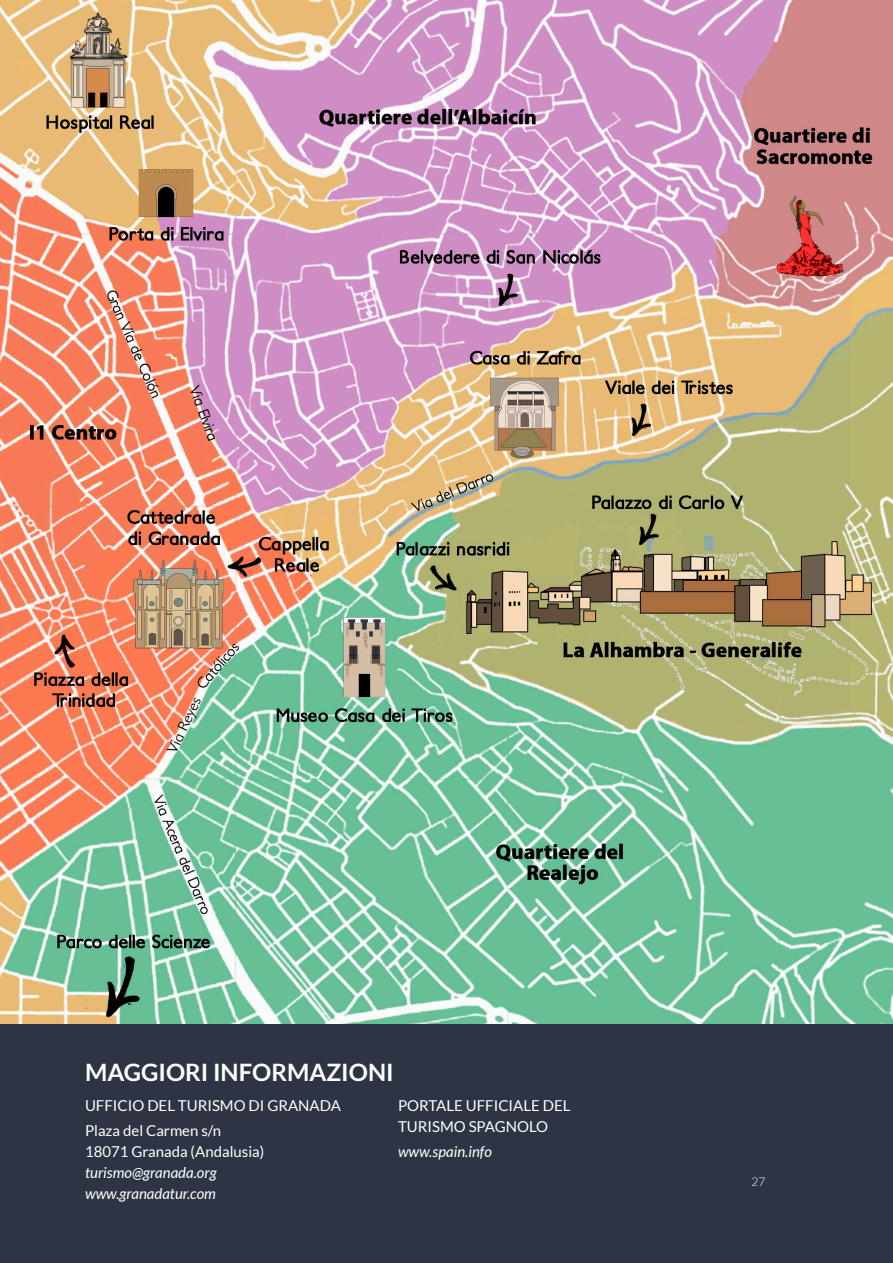
<style>
.page{position:relative;width:893px;height:1263px;background:#2d3443}
.page>*{position:absolute;margin:0;border:0;box-sizing:border-box;transform-origin:0 0}
.t1{font:700 24px "Lato";color:#fff}
.Body{font:15px/21px "Lato";color:#fff}
.Body-2{font:italic 15px "Lato";color:#fff}
.t2{font:300 12px "Lato";color:#fff}
.s1{font-style:italic}
</style>
<div class="page">
<img style="left:0;top:0;width:893px;height:1023px">
<h3 class="t1" style="left:85px;top:1059px;width:310px">MAGGIORI INFORMAZIONI</h3>
<p class="Body" style="left:85px;top:1095px;width:257px">UFFICIO DEL TURISMO DI GRANADA</p>
<p class="Body" style="left:85px;top:1120px;width:181px">Plaza del Carmen s/n<br>18071 Granada (Andalusia) <span class="s1">turismo@granada.org www.granadatur.com</span></p>
<p class="Body" style="left:398px;top:1095px;width:174px">PORTALE UFFICIALE DEL<br>TURISMO SPAGNOLO</p>
<p class="Body-2" style="left:398px;top:1143px;width:95px">www.spain.info</p>
<p class="t2" style="left:751px;top:1175px;width:15px">27</p>
</div>
